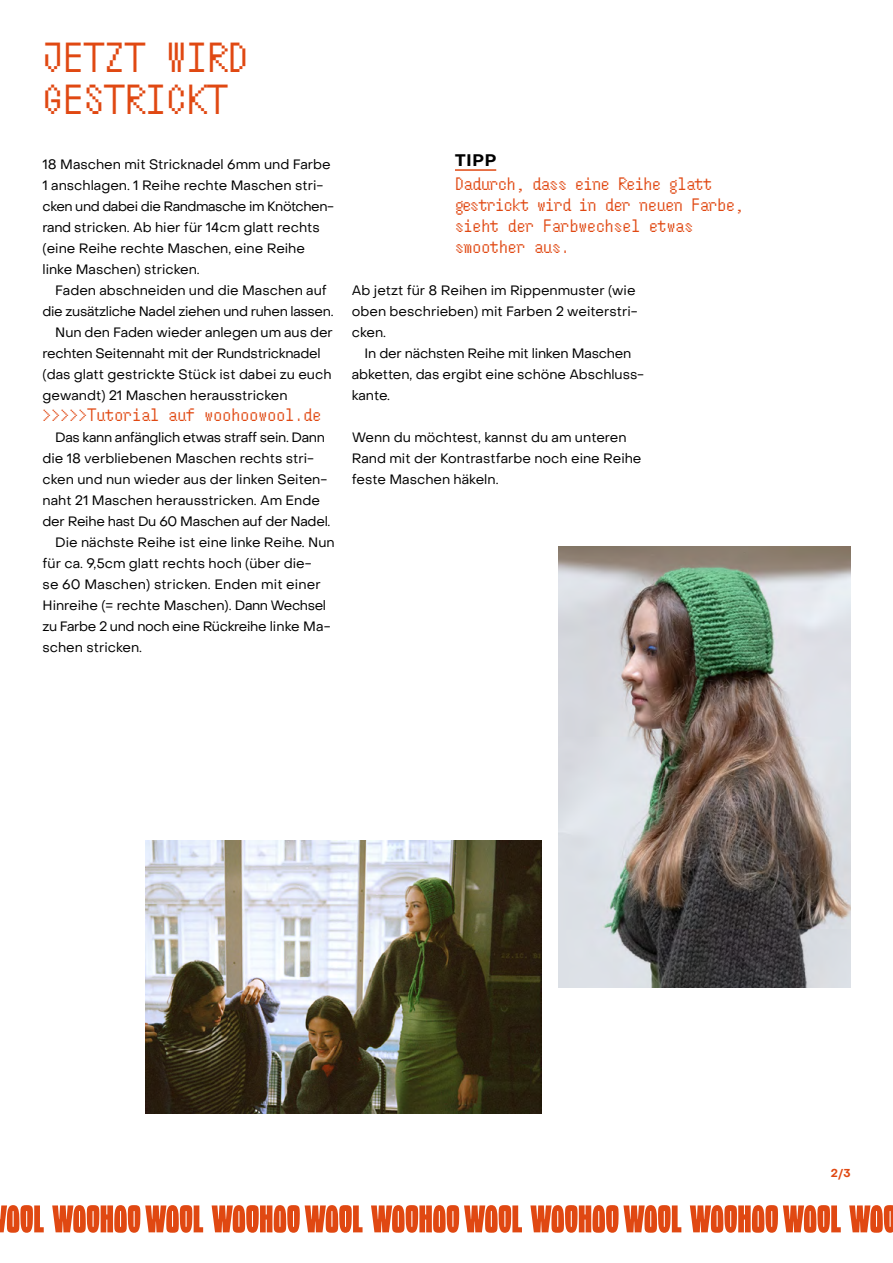
<style>
.page{position:relative;width:893px;height:1263px;background:#fff}
.page>*{position:absolute;margin:0;border:0;box-sizing:border-box;transform-origin:0 0}
.t1{font:42px/42px "So Low";color:#e04812}
.t2{font:18px/21px "So Low";color:#e04812}
.t3{font:700 16.5px "Object Sans";color:#000}
.t4{font:13.5px/21px "Object Sans";color:#000}
.t5{font:13.5px "Object Sans";letter-spacing:-.025em;color:#000}
.t6{font:13.5px "Object Sans";letter-spacing:-.02em;color:#000}
.t7{font:700 11.25px "Object Sans";color:#e04812}
</style>
<div class="page">
<hr style="left:455px;top:169px;width:41px;height:2px;background:#e04812">
<svg style="left:0;top:1205px;width:44px;height:28px"></svg>
<svg style="left:52px;top:1205px;width:151px;height:28px"></svg>
<svg style="left:212px;top:1205px;width:151px;height:28px"></svg>
<svg style="left:371px;top:1205px;width:151px;height:28px"></svg>
<svg style="left:530px;top:1205px;width:151px;height:28px"></svg>
<svg style="left:690px;top:1205px;width:151px;height:28px"></svg>
<svg style="left:849px;top:1205px;width:44px;height:28px"></svg>
<img style="left:558px;top:547px;width:292px;height:441px">
<img style="left:146px;top:841px;width:395px;height:273px">
<h1 class="t1" style="left:43px;top:38px;width:207px">JETZT WIRD<br>GESTRICKT</h1>
<p class="t4" style="left:43px;top:153px;width:293px">18 Maschen mit Stricknadel 6mm und Farbe 1 anschlagen. 1 Reihe rechte Maschen stri&shy;cken und dabei die Randmasche im Knötchen&shy;rand stricken. Ab hier für 14cm glatt rechts (eine Reihe rechte Maschen, eine Reihe linke Maschen) stricken.</p>
<p class="t4" style="left:55px;top:279px;width:273px">Faden abschneiden und die Maschen auf</p>
<p class="t5" style="left:43px;top:303px;width:292px">die zusätzliche Nadel ziehen und ruhen lassen.</p>
<p class="t4" style="left:55px;top:321px;width:279px">Nun den Faden wieder anlegen um aus der</p>
<p class="t6" style="left:43px;top:345px;width:280px">rechten Seitennaht mit der Rundstricknadel</p>
<p class="t4" style="left:43px;top:363px;width:291px">(das glatt gestrickte Stück ist dabei zu euch</p>
<p class="t4" style="left:43px;top:384px;width:247px">gewandt) 21 Maschen herausstricken</p>
<h2 class="t2" style="left:43px;top:404px;width:280px">&gt;&gt;&gt;&gt;&gt;Tutorial auf woohoowool.de</h2>
<p class="t5" style="left:55px;top:429px;width:271px">Das kann anfänglich etwas straff sein. Dann</p>
<p class="t4" style="left:43px;top:447px;width:273px">die 18 verbliebenen Maschen rechts stri-</p>
<p class="t4" style="left:43px;top:468px;width:286px">cken und nun wieder aus der linken Seiten-</p>
<p class="t4" style="left:43px;top:489px;width:279px">naht 21 Maschen herausstricken. Am Ende</p>
<p class="t6" style="left:43px;top:513px;width:289px">der Reihe hast Du 60 Maschen auf der Nadel.</p>
<p class="t4" style="left:55px;top:531px;width:281px">Die nächste Reihe ist eine linke Reihe. Nun</p>
<p class="t4" style="left:43px;top:552px;width:271px">für ca. 9,5cm glatt rechts hoch (über die-</p>
<p class="t4" style="left:43px;top:573px;width:280px">se 60 Maschen) stricken. Enden mit einer</p>
<p class="t4" style="left:43px;top:594px;width:285px">Hinreihe (= rechte Maschen). Dann Wechsel</p>
<p class="t5" style="left:43px;top:618px;width:290px">zu Farbe 2 und noch eine Rückreihe linke Ma-</p>
<p class="t4" style="left:43px;top:636px;width:101px">schen stricken.</p>
<p class="t3" style="left:455px;top:150px;width:43px">TIPP</p>
<h2 class="t2" style="left:455px;top:173px;width:290px">Dadurch, dass eine Reihe glatt gestrickt wird in der neuen Farbe, sieht der Farbwechsel etwas smoother aus.</h2>
<p class="t4" style="left:352px;top:279px;width:287px">Ab jetzt für 8 Reihen im Rippenmuster (wie oben beschrieben) mit Farben 2 weiterstri&shy;cken.</p>
<p class="t4" style="left:352px;top:342px;width:294px;text-indent:13px">In der nächsten Reihe mit linken Maschen abketten, das ergibt eine schöne Abschluss&shy;kante.</p>
<p class="t4" style="left:352px;top:426px;width:291px">Wenn du möchtest, kannst du am unteren<br>Rand mit der Kontrastfarbe noch eine Reihe feste Maschen häkeln.</p>
<p class="t7" style="left:831px;top:1166px;width:21px">2/3</p>
</div>
